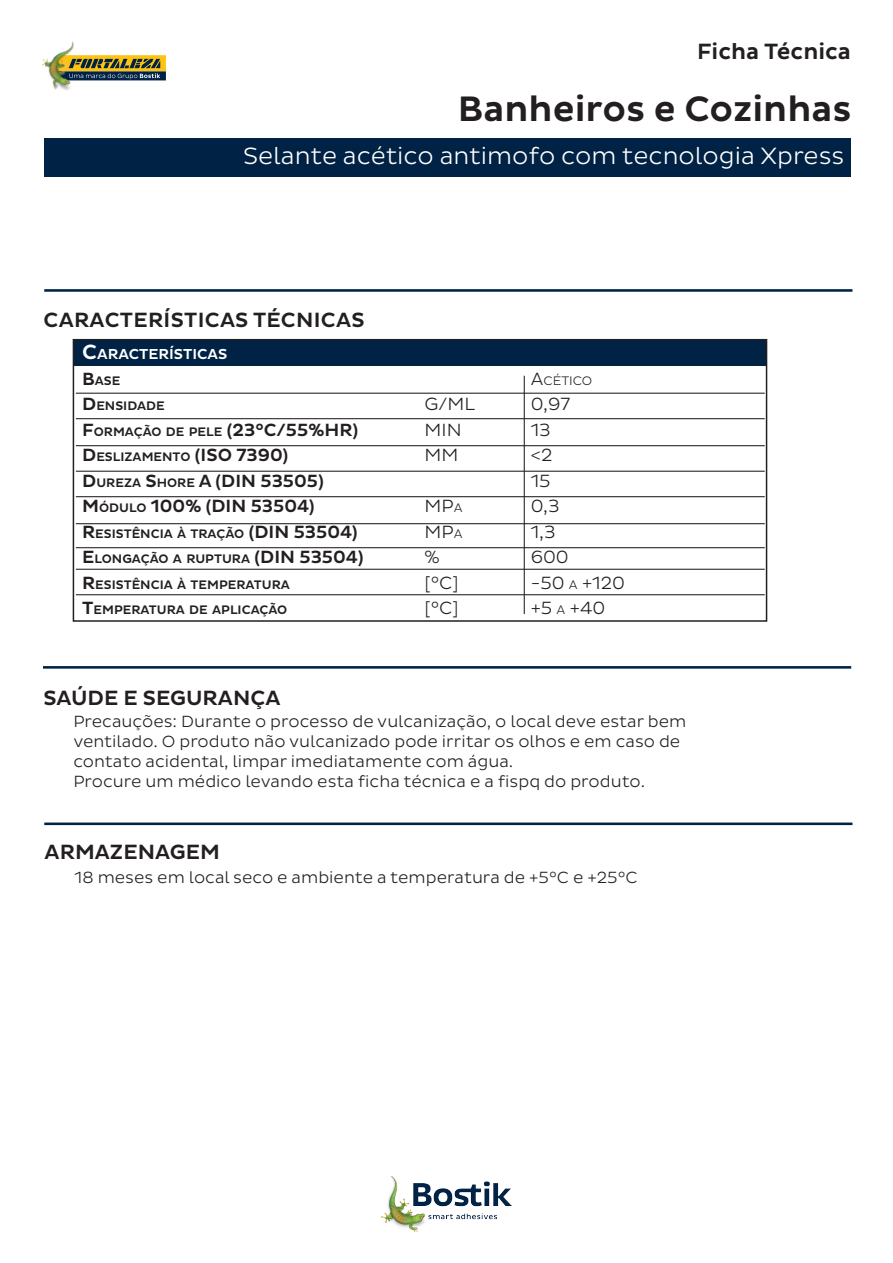
<style>
.page{position:relative;width:893px;height:1263px;background:#fff}
.page>*{position:absolute;margin:0;border:0;box-sizing:border-box;transform-origin:0 0}
.t1{font:500 36px "Bostik";color:#231f20}
.t2{font:300 24px "Bostik";color:#fff}
.t3{font:500 22.5px "Bostik";color:#231f20}
.t4{font:500 21px "Bostik";color:#231f20}
.t5{font:300 18px "Bostik";color:#231f20}
.t6{font:500 18px "Bostik";color:#231f20}
.t7{font:300 16.5px/19.8px "Bostik";color:#231f20}
.t8{font:500 14.7px "Bostik";color:#fff}
.t9{font:500 12.6px "Bostik";color:#231f20}
.t10{font:300 12.6px "Bostik";color:#231f20}
.s1{font-size:21px}
.s2{font-size:18px}
.s3{font-size:12.6px}
.s4{font-style:inherit}
</style>
<div class="page">
<div style="left:44px;top:138px;width:807px;height:39px;background:#002245"></div>
<div style="left:43px;top:666px;width:808px;height:3px;border:2px solid #002245"></div>
<img style="left:382px;top:1176px;width:129px;height:56px">
<svg style="left:99px;top:55px;width:67px;height:25px;background:#7b733a"></svg>
<img style="left:42px;top:41px;width:57px;height:49px">
<div style="left:73px;top:340px;width:693px;height:26px;background:#002245"></div>
<div style="left:73px;top:339px;width:694px;height:283px;border:2px solid #231f20"></div>
<hr style="left:76px;top:393px;width:689px;height:1px;background:#231f20">
<hr style="left:76px;top:418px;width:689px;height:1px;background:#231f20">
<hr style="left:76px;top:445px;width:689px;height:1px;background:#231f20">
<hr style="left:76px;top:471px;width:689px;height:1px;background:#231f20">
<hr style="left:524px;top:376px;width:1px;height:238px;background:#231f20">
<div style="left:44px;top:822px;width:808px;height:3px;border:2px solid #002245"></div>
<hr style="left:76px;top:496px;width:689px;height:1px;background:#231f20">
<hr style="left:76px;top:523px;width:689px;height:1px;background:#231f20">
<hr style="left:76px;top:547px;width:689px;height:1px;background:#231f20">
<hr style="left:76px;top:569px;width:689px;height:1px;background:#231f20">
<hr style="left:76px;top:594px;width:689px;height:1px;background:#231f20">
<div style="left:44px;top:289px;width:808px;height:3px;border:2px solid #002245"></div>
<p class="t3" style="left:697px;top:38px;width:155px">Ficha Técnica</p>
<p class="t1" style="left:458px;top:88px;width:395px">Banheiros e Cozinhas</p>
<p class="t2" style="left:243px;top:142px;width:603px">Selante acético antimofo com tecnologia Xpress</p>
<p class="t4" style="left:43px;top:308px;width:323px">CARACTERÍSTICAS TÉCNICAS</p>
<p class="t8" style="left:82px;top:345px;width:147px"><span class="s1">C</span>ARACTERÍSTICAS</p>
<p class="t9" style="left:82px;top:373px;width:40px"><span class="s2">B</span>ASE</p>
<p class="t9" style="left:82px;top:399px;width:84px"><span class="s2">D</span>ENSIDADE</p>
<p class="t9" style="left:82px;top:424px;width:277px"><span class="s2">F</span>ORMAÇÃO DE PELE <span class="s2">(23</span><span class="s2">°</span><span class="s2">C/55%HR)</span></p>
<p class="t9" style="left:82px;top:450px;width:130px"><span class="s2">D</span> ESLIZAMENTO <span class="s2">(ISO</span></p>
<p class="t6" style="left:236px;top:445px;width:53px">7390)</p>
<p class="t9" style="left:82px;top:475px;width:151px"><span class="s2">D</span>UREZA <span class="s2">S</span>HORE <span class="s2">A (DIN</span></p>
<p class="t6" style="left:260px;top:470px;width:65px">53505)</p>
<p class="t6" style="left:82px;top:496px;width:141px">M <span class="s3">ÓDULO</span> 100% (DIN</p>
<p class="t6" style="left:251px;top:496px;width:66px">53504)</p>
<p class="t9" style="left:82px;top:526px;width:184px"><span class="s2">R</span>ESISTÊNCIA À TRAÇÃO <span class="s2">(DIN</span></p>
<p class="t6" style="left:294px;top:521px;width:66px">53504)</p>
<p class="t9" style="left:82px;top:552px;width:190px"><span class="s2">E</span> LONGAÇÃO A RUPTURA <span class="s2">(DIN</span></p>
<p class="t6" style="left:299px;top:547px;width:66px">53504)</p>
<p class="t9" style="left:82px;top:577px;width:209px"><span class="s2">R</span>ESISTÊNCIA À TEMPERATURA</p>
<p class="t9" style="left:82px;top:603px;width:207px"><span class="s2">T</span>EMPERATURA DE APLICAÇÃO</p>
<p class="t5" style="left:425px;top:394px;width:52px">G/ML</p>
<p class="t5" style="left:425px;top:419px;width:39px">MIN</p>
<p class="t5" style="left:425px;top:445px;width:35px">MM</p>
<p class="t5" style="left:425px;top:496px;width:39px">MP<span class="s3">A</span></p>
<p class="t5" style="left:425px;top:521px;width:39px">MP<span class="s3">A</span></p>
<p class="t5" style="left:425px;top:547px;width:17px">%</p>
<p class="t5" style="left:425px;top:572px;width:36px">[<span class="s4">°</span>C]</p>
<p class="t5" style="left:425px;top:598px;width:36px">[<span class="s4">°</span>C]</p>
<p class="t10" style="left:531px;top:373px;width:63px"><span class="s2">A</span>CÉTICO</p>
<p class="t5" style="left:531px;top:394px;width:41px">0,97</p>
<p class="t5" style="left:531px;top:419px;width:22px">13</p>
<p class="t5" style="left:531px;top:445px;width:23px">&lt;2</p>
<p class="t5" style="left:531px;top:470px;width:21px">15</p>
<p class="t5" style="left:531px;top:496px;width:30px">0,3</p>
<p class="t5" style="left:531px;top:521px;width:26px">1,3</p>
<p class="t5" style="left:531px;top:547px;width:40px">600</p>
<p class="t5" style="left:531px;top:572px;width:96px">-50 <span class="s3">A</span> +120</p>
<p class="t5" style="left:531px;top:598px;width:76px">+5 <span class="s3">A</span> +40</p>
<p class="t4" style="left:43px;top:685px;width:239px">SAÚDE E SEGURANÇA</p>
<p class="t7" style="left:73px;top:712px;width:615px">Precauções: Durante o processo de vulcanização, o local deve estar bem</p>
<p class="t7" style="left:73px;top:732px;width:608px">ventilado. O produto não vulcanizado pode irritar os olhos e em caso de</p>
<p class="t7" style="left:73px;top:752px;width:573px">contato acidental, limpar imediatamente com água.<br>Procure um médico levando esta ficha técnica e a fispq do produto.</p>
<p class="t4" style="left:45px;top:840px;width:177px">ARMAZENAGEM</p>
<p class="t7" style="left:75px;top:867px;width:563px">18 meses em local seco e ambiente a temperatura de +5°<span class="s4">C</span> e +25°<span class="s4">C</span></p>
</div>
